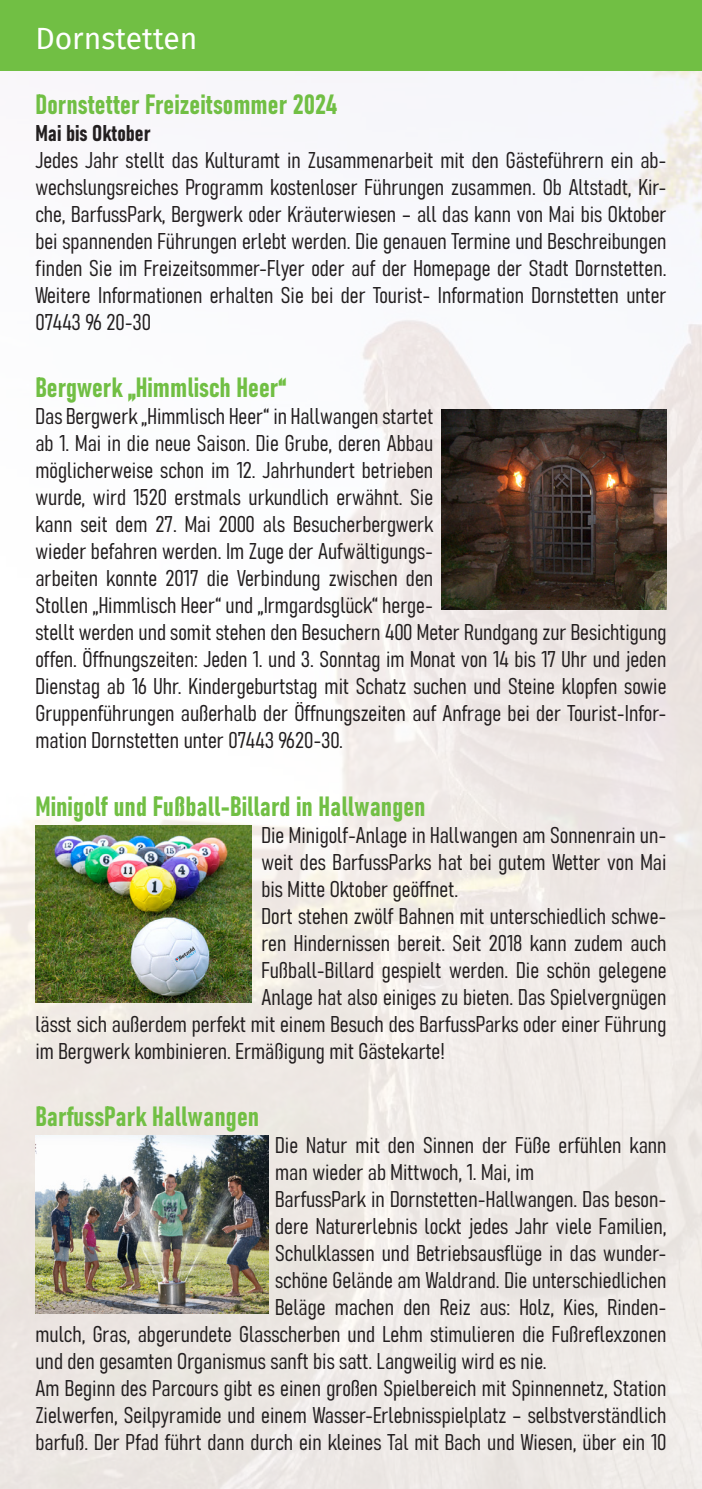
<style>
.page{position:relative;width:702px;height:1489px;background:#fff}
.page>*{position:absolute;margin:0;border:0;box-sizing:border-box;transform-origin:0 0}
.t1{font:30px "Fira Sans";color:#fff}
.t2{font:27.5px "Bahnschrift";color:#71bf44}
.t3{font:22.5px/27px "Bahnschrift";color:#231f20;text-align:justify}
</style>
<div class="page">
<img style="left:0;top:71px;width:702px;height:1417px">
<div style="left:0;top:0;width:702px;height:71px;background:#71bf44"></div>
<img style="left:441px;top:409px;width:225px;height:200px">
<img style="left:35px;top:825px;width:216px;height:177px">
<img style="left:35px;top:1135px;width:233px;height:178px">
<p class="t1" style="left:35px;top:16px;width:163px">Dornstetten</p>
<p class="t2" style="left:35px;top:83px;width:303px">Dornstetter Freizeitsommer 2024</p>
<p class="t3" style="left:35px;top:118px;width:117px">Mai bis Oktober</p>
<p class="t3" style="left:35px;top:145px;width:632px">Jedes Jahr stellt das Kulturamt in Zusammenarbeit mit den Gästeführern ein ab&shy;wechslungsreiches Programm kostenloser Führungen zusammen. Ob Altstadt, Kir&shy;che, BarfussPark, Bergwerk oder Kräuterwiesen – all das kann von Mai bis Oktober bei spannenden Führungen erlebt werden. Die genauen Termine und Beschreibungen finden Sie im Freizeitsommer-Flyer oder auf der Homepage der Stadt Dornstetten.<br>Weitere Informationen erhalten Sie bei der Tourist- Information Dornstetten unter 07443 96 20-30</p>
<p class="t2" style="left:35px;top:366px;width:252px">Bergwerk „Himmlisch Heer“</p>
<p class="t3" style="left:35px;top:401px;width:632px;text-align:left">Das Bergwerk „Himmlisch Heer“ in Hallwangen startet<br>ab 1. Mai in die neue Saison. Die Grube, deren Abbau<br>möglicherweise schon im 12. Jahrhundert betrieben<br>wurde, wird 1520 erstmals urkundlich erwähnt. Sie<br>kann seit dem 27. Mai 2000 als Besucherbergwerk<br>wieder befahren werden. Im Zuge der Aufwältigungs-<br>arbeiten konnte 2017 die Verbindung zwischen den<br>Stollen „Himmlisch Heer“ und „Irmgardsglück“ herge-<br>stellt werden und somit stehen den Besuchern 400 Meter Rundgang zur Besichtigung offen. Öffnungszeiten: Jeden 1. und 3. Sonntag im Monat von 14 bis 17 Uhr und jeden Dienstag ab 16 Uhr. Kindergeburtstag mit Schatz suchen und Steine klopfen sowie Gruppenführungen außerhalb der Öffnungszeiten auf Anfrage bei der Tourist-Infor&shy;mation Dornstetten unter 07443 9620-30.</p>
<p class="t2" style="left:35px;top:785px;width:392px">Minigolf und Fußball-Billard in Hallwangen</p>
<p class="t3" style="left:261px;top:819px;width:406px">Die Minigolf-Anlage in Hallwangen am Sonnenrain un&shy;weit des BarfussParks hat bei gutem Wetter von Mai bis Mitte Oktober geöffnet.</p>
<p class="t3" style="left:261px;top:900px;width:406px">Dort stehen zwölf Bahnen mit unterschiedlich schwe-</p>
<p class="t3" style="left:261px;top:927px;width:406px">ren Hindernissen bereit. Seit 2018 kann zudem auch</p>
<p class="t3" style="left:261px;top:954px;width:406px">Fußball-Billard gespielt werden. Die schön gelegene</p>
<p class="t3" style="left:261px;top:981px;width:406px">Anlage hat also einiges zu bieten. Das Spielvergnügen</p>
<p class="t3" style="left:35px;top:1008px;width:632px">lässt sich außerdem perfekt mit einem Besuch des BarfussParks oder einer Führung</p>
<p class="t3" style="left:35px;top:1035px;width:411px">im Bergwerk kombinieren. Ermäßigung mit Gästekarte!</p>
<p class="t2" style="left:35px;top:1095px;width:225px">BarfussPark Hallwangen</p>
<p class="t3" style="left:275px;top:1129px;width:393px">Die Natur mit den Sinnen der Füße erfühlen kann man wieder ab Mittwoch, 1. Mai, im</p>
<p class="t3" style="left:275px;top:1183px;width:393px">BarfussPark in Dornstetten-Hallwangen. Das beson-</p>
<p class="t3" style="left:275px;top:1210px;width:393px">dere Naturerlebnis lockt jedes Jahr viele Familien,</p>
<p class="t3" style="left:275px;top:1237px;width:393px">Schulklassen und Betriebsausflüge in das wunder-</p>
<p class="t3" style="left:275px;top:1264px;width:393px">schöne Gelände am Waldrand. Die unterschiedlichen</p>
<p class="t3" style="left:275px;top:1291px;width:393px">Beläge machen den Reiz aus: Holz, Kies, Rinden-</p>
<p class="t3" style="left:35px;top:1318px;width:632px">mulch, Gras, abgerundete Glasscherben und Lehm stimulieren die Fußreflexzonen</p>
<p class="t3" style="left:35px;top:1345px;width:512px">und den gesamten Organismus sanft bis satt. Langweilig wird es nie.</p>
<p class="t3" style="left:35px;top:1372px;width:632px">Am Beginn des Parcours gibt es einen großen Spielbereich mit Spinnennetz, Station Zielwerfen, Seilpyramide und einem Wasser-Erlebnisspielplatz – selbstverständlich barfuß. Der Pfad führt dann durch ein kleines Tal mit Bach und Wiesen, über ein 10</p>
</div>
